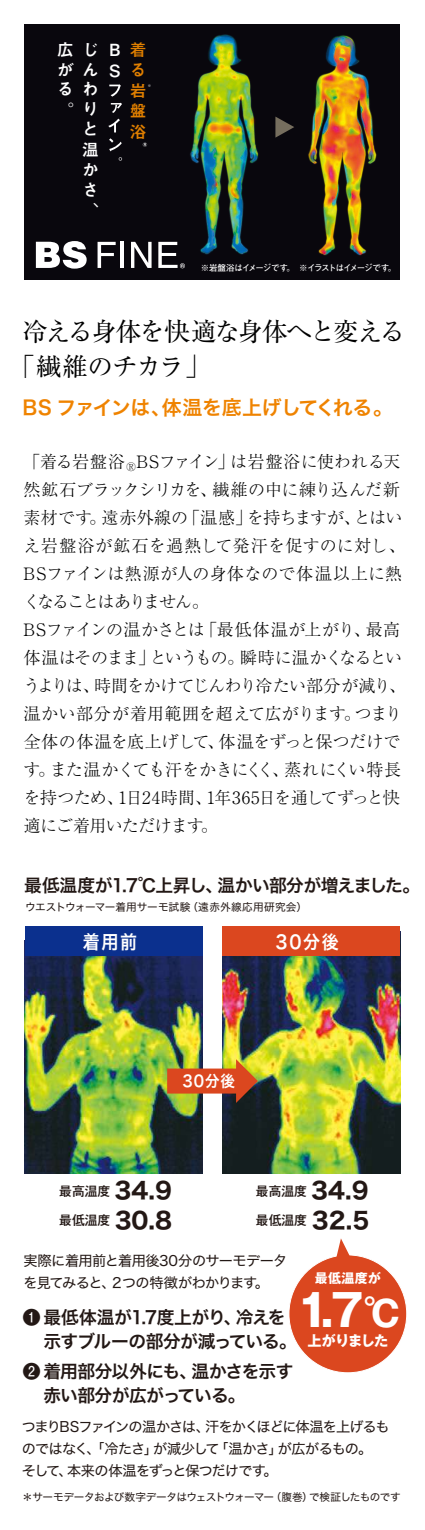
<style>
.page{position:relative;width:425px;height:1530px;background:#fff}
.page>*{position:absolute;margin:0;border:0;box-sizing:border-box;transform-origin:0 0}
.t1{font:700 44.3px "Gothic MB101 Pro";color:#fff}
.t2{font:25.5px/35px "Ryumin Pro";letter-spacing:-.065em;color:#000}
.t3{font:19.85px "Hira Kaku Std N W6";letter-spacing:-.02em;color:#ef8300}
.t4{font:18.65px "Hira Kaku Std N W6";letter-spacing:.1em;color:#fff;scale:.91 1}
.t5{font:17.7px/24px "Hira Kaku Std N W6";letter-spacing:-.04em;color:#231815}
.t6{font:300 17px/28px "Ryumin Pro";letter-spacing:-.02em;color:#000}
.t7{font:700 16.7px "Mi Go MB1 Std De";color:#fff}
.t8{font:700 16.7px "Mi Go MB1 Std De";color:#e07f00}
.t9{font:16.7px "Koz Go Pr 6 N";color:#fff}
.t10{font:15.95px "Hira Kaku Std N W6";color:#fff;scale:.91 1}
.t11{font:14.15px/22px "Hira Kaku Std N W4";letter-spacing:-.06em;color:#231815}
.t12{font:700 14.15px "Gothic MB101 Pro";letter-spacing:-.075em;color:#fff}
.t13{font:700 13px "Gothic MB101 Pro";letter-spacing:.025em;color:#fff}
.t14{font:500 12.75px "Gothic MB101 Pro";color:#231815}
.t15{font:10.65px "Hira Kaku Std N W4";letter-spacing:-.055em;color:#231815}
.t16{font:10.65px "Hira Kaku Std N W4";letter-spacing:.005em;color:#231815}
.t17{font:700 8.5px "Futo Go B101 Pro";letter-spacing:-.1em;color:#fff}
.t18{font:700 3.35px "Futo Go B101 Pro";color:#fff}
.s1{font-family:"Hira Kaku Std N W7";font-weight:400;font-size:22.85px}
.s2{font-family:"Futo Go B101 Pro";font-weight:700}
.s3{font-size:35.45px}
</style>
<div class="page">
<img style="left:222px;top:956px;width:178px;height:217px">
<div style="left:222px;top:926px;width:178px;height:30px;background:#db471f"></div>
<img style="left:25px;top:956px;width:178px;height:217px">
<div style="left:25px;top:926px;width:178px;height:30px;background:#0b308e"></div>
<div style="left:167px;top:1068px;width:72px;height:25px;background:#db471f"></div>
<svg style="left:236px;top:1059px;width:22px;height:43px"></svg>
<div style="left:289px;top:1254px;width:118px;height:118px;background:#db471f;border-radius:50%"></div>
<svg style="left:335px;top:1238px;width:16px;height:19px"></svg>
<div style="left:24px;top:24px;width:375px;height:255px;background:#09070d"></div>
<img style="left:171px;top:34px;width:206px;height:222px">
<svg style="left:108px;top:84px;width:14px;height:77px"></svg>
<svg style="left:143px;top:142px;width:4px;height:5px"></svg>
<svg style="left:36px;top:241px;width:51px;height:28px"></svg>
<svg style="left:98px;top:242px;width:18px;height:26px"></svg>
<hr style="left:120px;top:242px;width:4px;height:26px;background:#fff">
<svg style="left:131px;top:242px;width:21px;height:26px"></svg>
<svg style="left:158px;top:242px;width:27px;height:26px"></svg>
<p class="t7" style="left:57px;top:37px;width:18px">広</p>
<p class="t7" style="left:82px;top:37px;width:18px">じ</p>
<p class="t7" style="left:109px;top:37px;width:13px">B</p>
<p class="t8" style="left:130px;top:37px;width:18px">着</p>
<p class="t7" style="left:57px;top:57px;width:18px">が</p>
<p class="t7" style="left:82px;top:57px;width:18px">ん</p>
<p class="t7" style="left:109px;top:58px;width:13px">S</p>
<p class="t8" style="left:130px;top:57px;width:18px">る</p>
<p class="t7" style="left:57px;top:76px;width:18px">る</p>
<p class="t7" style="left:82px;top:77px;width:18px">わ</p>
<p class="t8" style="left:130px;top:78px;width:18px">岩</p>
<p class="t18" style="left:148px;top:83px;width:5px">※</p>
<p class="t9" style="left:57px;top:100px;width:18px">。</p>
<p class="t7" style="left:82px;top:96px;width:18px">り</p>
<p class="t8" style="left:130px;top:99px;width:18px">盤</p>
<p class="t7" style="left:82px;top:117px;width:18px">と</p>
<p class="t8" style="left:130px;top:120px;width:18px">浴</p>
<p class="t7" style="left:82px;top:137px;width:18px">温</p>
<p class="t7" style="left:82px;top:157px;width:18px">か</p>
<p class="t7" style="left:82px;top:177px;width:18px">さ</p>
<p class="t9" style="left:82px;top:201px;width:18px">、</p>
<p class="t17" style="left:201px;top:261px;width:197px">※岩盤浴はイメージです。 ※イラストはイメージです。</p>
<h2 class="t2" style="left:10px;top:312px;width:397px;text-indent:13px">冷える身体を快適な身体へと変える「繊維のチカラ」</h2>
<p class="t3" style="left:22px;top:392px;width:372px">BS ファインは、体温を底上げしてくれる。</p>
<p class="t6" style="left:23px;top:446px;width:384px">「着る岩盤浴<sub>®</sub>BSファイン」は岩盤浴に使われる天然鉱石ブラックシリカを、繊維の中に練り込んだ新素材です。遠赤外線の「温感」を持ちますが、とはいえ岩盤浴が鉱石を過熱して発汗を促すのに対し、<br>BSファインは熱源が人の身体なので体温以上に熱くなることはありません。<br>BSファインの温かさとは「最低体温が上がり、最高体温はそのまま」というもの。瞬時に温かくなるというよりは、時間をかけてじんわり冷たい部分が減り、温かい部分が着用範囲を超えて広がります。つまり全体の体温を底上げして、体温をずっと保つだけです。また温かくても汗をかきにくく、蒸れにくい特長を持つため、1日24時間、1年365日を通してずっと快適にご着用いただけます。</p>
<p class="t5" style="left:24px;top:873px;width:397px">最低温度が1.7℃上昇し、温かい部分が増えました。</p>
<p class="t16" style="left:25px;top:898px;width:283px">ウエストウォーマー着用サーモ試験（遠赤外線応用研究会）</p>
<p class="t4" style="left:83px;top:927px;width:61px">着用前</p>
<p class="t4" style="left:276px;top:927px;width:71px">30分後</p>
<p class="t10" style="left:183px;top:1068px;width:59px">30分後</p>
<p class="t14" style="left:59px;top:1180px;width:114px">最高温度 <span class="s1">34.9</span></p>
<p class="t14" style="left:59px;top:1209px;width:114px">最低温度 <span class="s1">30.8</span></p>
<p class="t14" style="left:256px;top:1180px;width:114px">最高温度 <span class="s1">34.9</span></p>
<p class="t14" style="left:256px;top:1209px;width:115px">最低温度 <span class="s1">32.5</span></p>
<p class="t11" style="left:24px;top:1249px;width:265px">実際に着用前と着用後30分のサーモデータを見てみると、２つの特徴がわかります。</p>
<p class="t5" style="left:43px;top:1305px;width:255px;text-indent:-21px"><span class="s2">❶</span> 最低体温が1.7度上がり、冷えを示すブルーの部分が減っている。</p>
<p class="t5" style="left:43px;top:1359px;width:252px;text-indent:-21px"><span class="s2">❷</span> 着用部分以外にも、温かさを示す赤い部分が広がっている。</p>
<p class="t13" style="left:315px;top:1267px;width:68px">最低温度が</p>
<h1 class="t1" style="left:296px;top:1273px;width:105px">1.7<span class="s3">℃</span></h1>
<p class="t12" style="left:308px;top:1328px;width:82px">上がりました</p>
<p class="t11" style="left:22px;top:1416px;width:369px">つまりBSファインの温かさは、汗をかくほどに体温を上げるものではなく、「冷たさ」が減少して「温かさ」が広がるもの。そして、本来の体温をずっと保つだけです。</p>
<p class="t15" style="left:22px;top:1488px;width:380px">＊サーモデータおよび数字データはウェストウォーマー（腹巻）で検証したものです</p>
</div>
